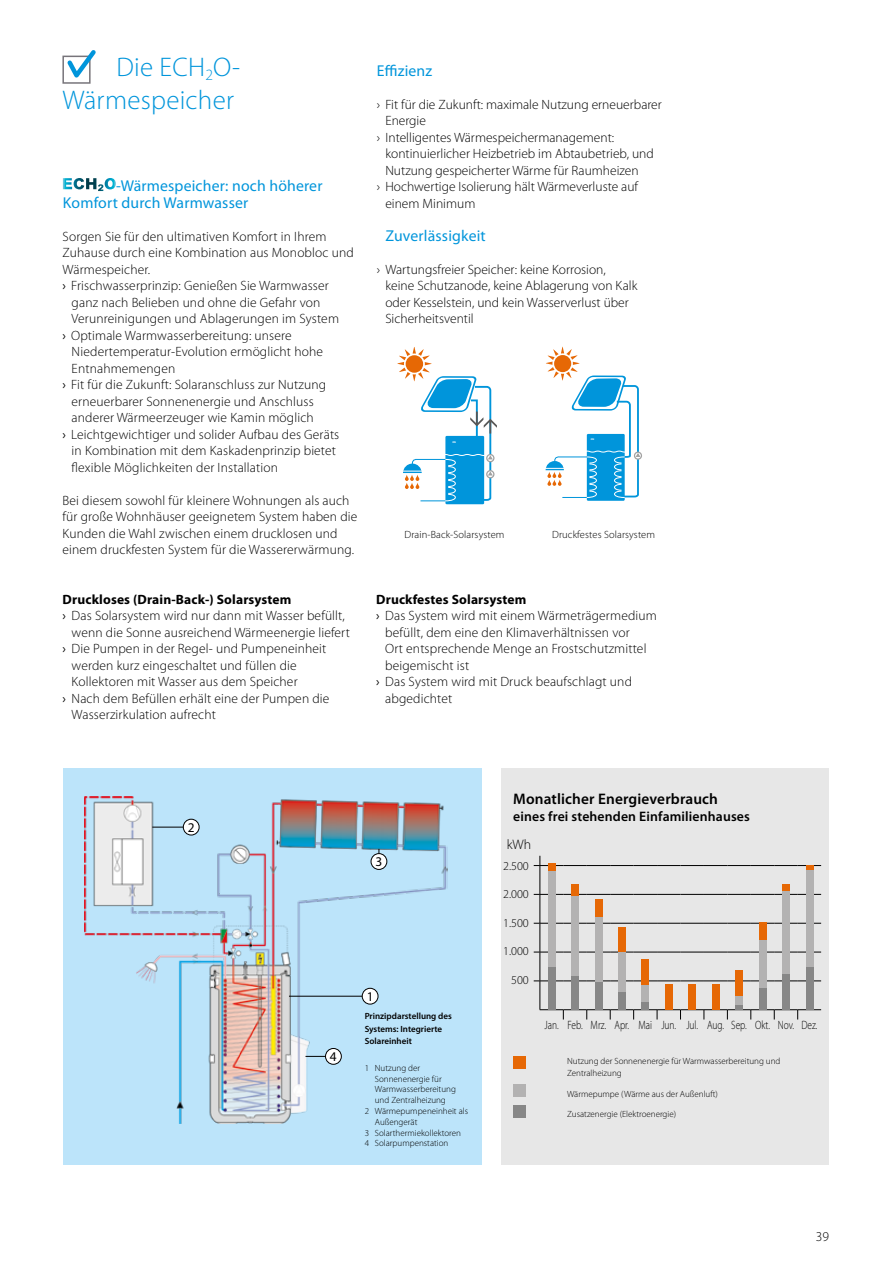
<style>
.page{position:relative;width:893px;height:1263px;background:#fff}
.page>*{position:absolute;margin:0;border:0;box-sizing:border-box;transform-origin:0 0}
.t1{font:300 27px/33px "Myriad Pro";letter-spacing:.01em;color:#0095db;text-align:right}
.t2{font:15.75px/16.5px "Myriad Pro";letter-spacing:.01em;color:#0095db}
.t3{font:600 15.3px "Myriad Pro";letter-spacing:.01em;color:#000}
.t4{font:600 13.8px "Myriad Pro";letter-spacing:.01em;color:#000}
.t5{font:300 13.8px "Myriad Pro";color:#000}
.t6{font:300 13.5px/16.5px "Myriad Pro";letter-spacing:.01em;color:#000}
.t7{font:700 13.5px "Myriad Pro";letter-spacing:.01em;color:#000}
.t8{font:13.35px "Myriad Pro";color:#000}
.t9{font:300 12px "Myriad Pro";color:#000;scale:.78 1}
.t10{font:300 12px "Myriad Pro";color:#000}
.t11{font:300 10.5px "Myriad Pro";letter-spacing:.01em;color:#000}
.t12{font:300 9px/12px "Myriad Pro";color:#000}
.t13{font:600 9px/12.5px "Myriad Pro";color:#000}
.t14{font:700 2.55px "Myriad Pro";color:#fff}
.s1{font-weight:400}
</style>
<div class="page">
<div style="left:501px;top:769px;width:327px;height:396px;background:#e7e7e7"></div>
<svg style="left:534px;top:856px;width:287px;height:163px"></svg>
<div style="left:759px;top:922px;width:7px;height:87px;background:#e66805"></div>
<div style="left:759px;top:940px;width:7px;height:69px;background:#b3b2b2"></div>
<div style="left:759px;top:988px;width:7px;height:21px;background:#878787"></div>
<div style="left:783px;top:884px;width:7px;height:125px;background:#e66805"></div>
<div style="left:783px;top:891px;width:7px;height:118px;background:#b3b2b2"></div>
<div style="left:783px;top:974px;width:7px;height:35px;background:#878787"></div>
<div style="left:806px;top:865px;width:7px;height:144px;background:#e66805"></div>
<div style="left:806px;top:870px;width:7px;height:139px;background:#b3b2b2"></div>
<div style="left:806px;top:967px;width:7px;height:42px;background:#878787"></div>
<div style="left:62px;top:56px;width:29px;height:28px;border:2px solid #77747a"></div>
<svg style="left:64px;top:50px;width:32px;height:34px"></svg>
<div style="left:587px;top:434px;width:38px;height:67px;background:#0095db"></div>
<div style="left:634px;top:452px;width:8px;height:8px;border:1px solid #a1a1a1;border-radius:50%"></div>
<svg style="left:545px;top:347px;width:95px;height:151px"></svg>
<div style="left:445px;top:436px;width:39px;height:68px;background:#0095db"></div>
<svg style="left:397px;top:347px;width:100px;height:155px"></svg>
<div style="left:406px;top:355px;width:17px;height:18px;background:#e66805;border-radius:50%"></div>
<svg style="left:63px;top:178px;width:53px;height:13px"></svg>
<div style="left:63px;top:769px;width:418px;height:396px;background:#bce4fa"></div>
<img style="left:85px;top:796px;width:362px;height:328px">
<hr style="left:289px;top:996px;width:78px;height:1px;background:#000">
<div style="left:362px;top:988px;width:16px;height:16px;background:#fff;border-radius:50%"></div>
<div style="left:362px;top:988px;width:16px;height:16px;border:1px solid #000;border-radius:50%"></div>
<hr style="left:305px;top:1056px;width:36px;height:1px;background:#000">
<div style="left:325px;top:1048px;width:16px;height:16px;background:#fff;border-radius:50%"></div>
<div style="left:325px;top:1048px;width:16px;height:16px;border:1px solid #000;border-radius:50%"></div>
<div style="left:371px;top:853px;width:16px;height:16px;background:#fff;border-radius:50%"></div>
<div style="left:371px;top:853px;width:16px;height:16px;border:1px solid #000;border-radius:50%"></div>
<hr style="left:152px;top:827px;width:36px;height:1px;background:#000">
<div style="left:183px;top:819px;width:16px;height:16px;background:#fff;border-radius:50%"></div>
<div style="left:183px;top:819px;width:16px;height:16px;border:1px solid #000;border-radius:50%"></div>
<div style="left:513px;top:1057px;width:12px;height:12px;background:#e66805"></div>
<div style="left:513px;top:1085px;width:12px;height:12px;background:#b3b2b2"></div>
<div style="left:513px;top:1105px;width:12px;height:12px;background:#878787"></div>
<h1 class="t1" style="left:62px;top:50px;width:179px">Die ECH<sub>2</sub>O-<br>Wärmespeicher</h1>
<p class="t2" style="left:377px;top:62px;width:57px">Effizienz</p>
<p class="t6" style="left:377px;top:96px;width:286px">› Fit für die Zukunft: maximale Nutzung erneuerbarer</p>
<p class="t6" style="left:385px;top:112px;width:42px">Energie</p>
<p class="t6" style="left:377px;top:129px;width:239px">› Intelligentes Wärmespeichermanagement:</p>
<p class="t6" style="left:385px;top:145px;width:270px">kontinuierlicher Heizbetrieb im Abtaubetrieb, und</p>
<p class="t6" style="left:385px;top:162px;width:255px">Nutzung gespeicherter Wärme für Raumheizen</p>
<p class="t6" style="left:377px;top:178px;width:263px">› Hochwertige Isolierung hält Wärmeverluste auf</p>
<p class="t6" style="left:385px;top:195px;width:92px">einem Minimum</p>
<p class="t2" style="left:385px;top:227px;width:102px">Zuverlässigkeit</p>
<p class="t6" style="left:385px;top:261px;width:253px;text-indent:-9px">› Wartungsfreier Speicher: keine Korrosion, keine Schutzanode, keine Ablagerung von Kalk oder Kesselstein, und kein Wasserverlust über Sicherheitsventil</p>
<p class="t2" style="left:63px;top:177px;width:261px;text-indent:53px">-Wärmespeicher: noch höherer<br>Komfort durch Warmwasser</p>
<p class="t6" style="left:63px;top:228px;width:265px">Sorgen Sie für den ultimativen Komfort in Ihrem</p>
<p class="t6" style="left:63px;top:244px;width:293px">Zuhause durch eine Kombination aus Monobloc und</p>
<p class="t6" style="left:63px;top:261px;width:89px">Wärmespeicher.</p>
<p class="t6" style="left:63px;top:277px;width:268px"><span class="s1">›</span> Frischwasserprinzip: Genießen Sie Warmwasser</p>
<p class="t6" style="left:72px;top:294px;width:250px">ganz nach Belieben und ohne die Gefahr von</p>
<p class="t6" style="left:72px;top:310px;width:269px">Verunreinigungen und Ablagerungen im System</p>
<p class="t6" style="left:63px;top:327px;width:231px"><span class="s1">›</span> Optimale Warmwasserbereitung: unsere</p>
<p class="t6" style="left:72px;top:343px;width:253px">Niedertemperatur-Evolution ermöglicht hohe</p>
<p class="t6" style="left:72px;top:360px;width:105px">Entnahmemengen</p>
<p class="t6" style="left:63px;top:376px;width:265px"><span class="s1">›</span> Fit für die Zukunft: Solaranschluss zur Nutzung</p>
<p class="t6" style="left:72px;top:393px;width:244px">erneuerbarer Sonnenenergie und Anschluss</p>
<p class="t6" style="left:72px;top:409px;width:244px">anderer Wärmeerzeuger wie Kamin möglich</p>
<p class="t6" style="left:63px;top:426px;width:278px"><span class="s1">›</span> Leichtgewichtiger und solider Aufbau des Geräts</p>
<p class="t6" style="left:72px;top:442px;width:266px">in Kombination mit dem Kaskadenprinzip bietet</p>
<p class="t6" style="left:72px;top:459px;width:208px">flexible Möglichkeiten der Installation</p>
<p class="t6" style="left:63px;top:492px;width:296px">Bei diesem sowohl für kleinere Wohnungen als auch für große Wohnhäuser geeignetem System haben die Kunden die Wahl zwischen einem drucklosen und einem druckfesten System für die Wassererwärmung.</p>
<p class="t14" style="left:591px;top:438px;width:5px">ON</p>
<p class="t14" style="left:452px;top:440px;width:5px">ON</p>
<p class="t11" style="left:405px;top:528px;width:101px">Drain-Back-Solarsystem</p>
<p class="t11" style="left:552px;top:528px;width:104px">Druckfestes Solarsystem</p>
<p class="t7" style="left:63px;top:590px;width:230px">Druckloses (Drain-Back-) Solarsystem</p>
<p class="t6" style="left:63px;top:607px;width:284px"><span class="s1">›</span> Das Solarsystem wird nur dann mit Wasser befüllt,</p>
<p class="t6" style="left:72px;top:624px;width:280px">wenn die Sonne ausreichend Wärmeenergie liefert</p>
<p class="t6" style="left:63px;top:640px;width:265px"><span class="s1">›</span> Die Pumpen in der Regel- und Pumpeneinheit</p>
<p class="t6" style="left:72px;top:657px;width:227px">werden kurz eingeschaltet und füllen die</p>
<p class="t6" style="left:72px;top:673px;width:227px">Kollektoren mit Wasser aus dem Speicher</p>
<p class="t6" style="left:63px;top:690px;width:268px"><span class="s1">›</span> Nach dem Befüllen erhält eine der Pumpen die</p>
<p class="t6" style="left:72px;top:706px;width:146px">Wasserzirkulation aufrecht</p>
<p class="t7" style="left:376px;top:590px;width:152px">Druckfestes Solarsystem</p>
<p class="t6" style="left:376px;top:607px;width:282px"><span class="s1">›</span> Das System wird mit einem Wärmeträgermedium</p>
<p class="t6" style="left:385px;top:624px;width:246px">befüllt, dem eine den Klimaverhältnissen vor</p>
<p class="t6" style="left:385px;top:640px;width:263px">Ort entsprechende Menge an Frostschutzmittel</p>
<p class="t6" style="left:385px;top:657px;width:85px">beigemischt ist</p>
<p class="t6" style="left:376px;top:673px;width:257px"><span class="s1">›</span> Das System wird mit Druck beaufschlagt und</p>
<p class="t6" style="left:385px;top:690px;width:69px">abgedichtet</p>
<p class="t8" style="left:188px;top:819px;width:8px">2</p>
<p class="t8" style="left:375px;top:853px;width:8px">3</p>
<p class="t8" style="left:330px;top:1048px;width:8px">4</p>
<p class="t8" style="left:367px;top:988px;width:8px">1</p>
<p class="t13" style="left:365px;top:1010px;width:89px">Prinzipdarstellung des<br>Systems: Integrierte<br>Solareinheit</p>
<p class="t12" style="left:365px;top:1062px;width:57px">1 Nutzung der</p>
<p class="t12" style="left:375px;top:1073px;width:68px">Sonnenenergie für</p>
<p class="t12" style="left:375px;top:1083px;width:83px">Warmwasserbereitung</p>
<p class="t12" style="left:375px;top:1094px;width:73px">und Zentralheizung</p>
<p class="t12" style="left:365px;top:1105px;width:105px">2 Wärmepumpeneinheit als</p>
<p class="t12" style="left:375px;top:1116px;width:44px">Außengerät</p>
<p class="t12" style="left:365px;top:1127px;width:98px">3 Solarthermiekollektoren</p>
<p class="t12" style="left:365px;top:1137px;width:85px">4 Solarpumpenstation</p>
<p class="t3" style="left:513px;top:789px;width:206px">Monatlicher Energieverbrauch</p>
<p class="t4" style="left:513px;top:807px;width:238px">eines frei stehenden Einfamilienhauses</p>
<p class="t5" style="left:507px;top:837px;width:26px">kWh</p>
<p class="t10" style="left:503px;top:859px;width:27px">2.500</p>
<p class="t10" style="left:503px;top:887px;width:27px">2.000</p>
<p class="t10" style="left:503px;top:916px;width:27px">1.500</p>
<p class="t10" style="left:503px;top:944px;width:27px">1.000</p>
<p class="t10" style="left:511px;top:973px;width:19px">500</p>
<p class="t9" style="left:544px;top:1018px;width:351px">Jan. Feb. Mrz. Apr. Mai Jun. Jul. Aug. Sep. Okt. Nov. Dez.</p>
<p class="t12" style="left:567px;top:1055px;width:215px">Nutzung der Sonnenenergie für Warmwasserbereitung und<br>Zentralheizung</p>
<p class="t12" style="left:567px;top:1088px;width:152px">Wärmepumpe (Wärme aus der Außenluft)</p>
<p class="t12" style="left:567px;top:1108px;width:110px">Zusatzenergie (Elektroenergie)</p>
<p class="t6" style="left:816px;top:1228px;width:15px">39</p>
</div>
